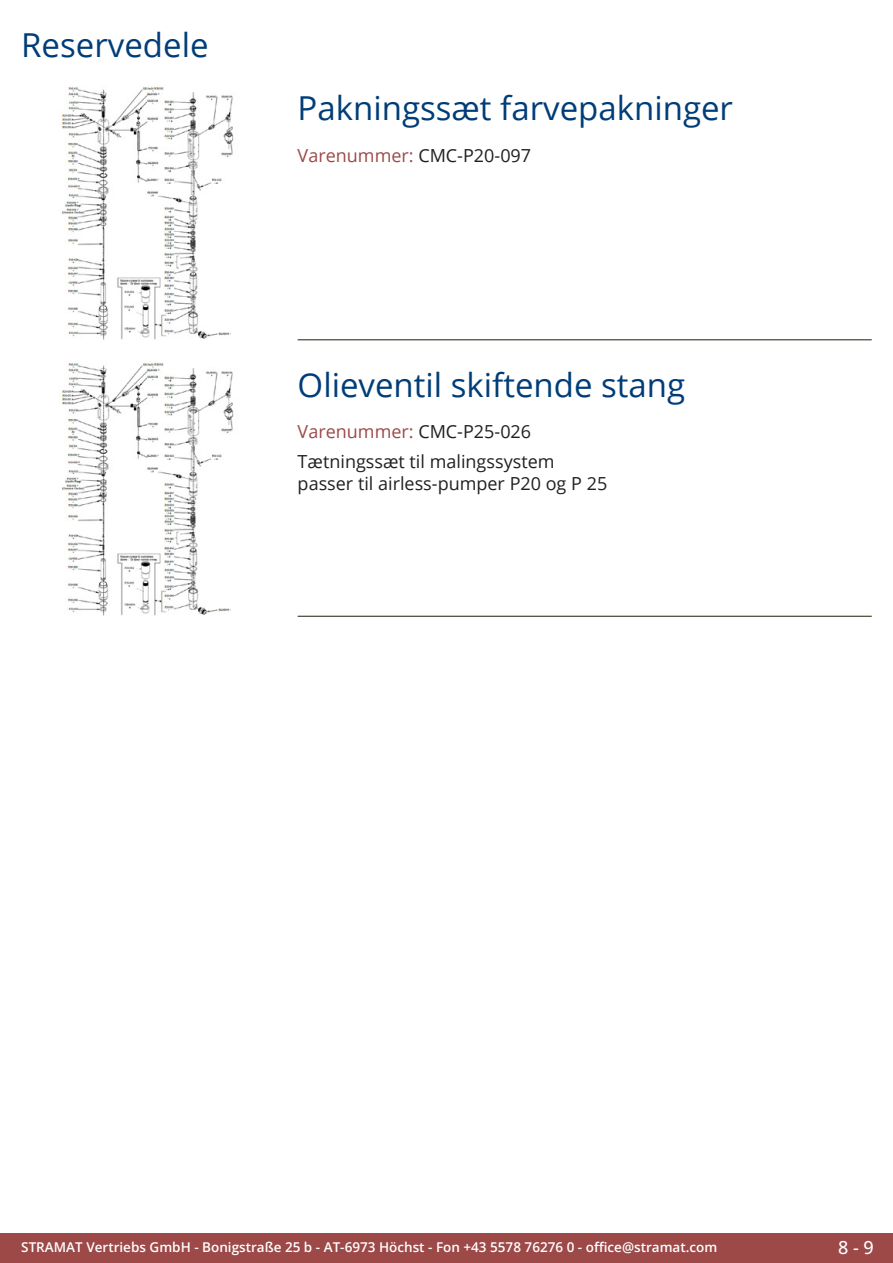
<style>
.page{position:relative;width:893px;height:1263px;background:#fff}
.page>*{position:absolute;margin:0;border:0;box-sizing:border-box;transform-origin:0 0}
.Produkttitel{font:33px "Open Sans";color:#003d78}
.RastTitel{font:33px "Open Sans";color:#003d78}
.Beschreibung_Text{font:18px/21.6px "Open Sans";color:#231f20}
.TechDaten_Überschrif{font:18px "Open Sans";color:#9c4948}
.t1{font:500 18px "Open Sans";color:#fff}
.t2{font:600 13.5px "Open Sans";color:#fff}
.s1{color:#231f20}
</style>
<div class="page">
<div style="left:0;top:1233px;width:893px;height:30px;background:#9c4948"></div>
<hr style="left:298px;top:340px;width:574px;height:1px;background:#201d08">
<hr style="left:298px;top:616px;width:574px;height:1px;background:#201d08">
<img style="left:61px;top:87px;width:173px;height:253px">
<img style="left:61px;top:363px;width:173px;height:253px">
<p class="RastTitel" style="left:21px;top:22px;width:189px">Reservedele</p>
<p class="Produkttitel" style="left:298px;top:86px;width:437px">Pakningssæt farvepakninger</p>
<p class="TechDaten_Überschrif" style="left:298px;top:143px;width:235px">Varenummer: <span class="s1">CMC-P20-097</span></p>
<p class="Produkttitel" style="left:298px;top:362px;width:389px">Olieventil skiftende stang</p>
<p class="TechDaten_Überschrif" style="left:298px;top:420px;width:235px">Varenummer: <span class="s1">CMC-P25-026</span></p>
<p class="Beschreibung_Text" style="left:298px;top:450px;width:311px">Tætningssæt til malingssystem passer til airless-pumper P20 og P 25</p>
<p class="t2" style="left:21px;top:1238px;width:698px">STRAMAT Vertriebs GmbH - Bonigstraße 25 b - AT-6973 Höchst - Fon +43 5578 76276 0 - office@stramat.com</p>
<h2 class="t1" style="left:838px;top:1234px;width:37px">8 - 9</h2>
</div>
